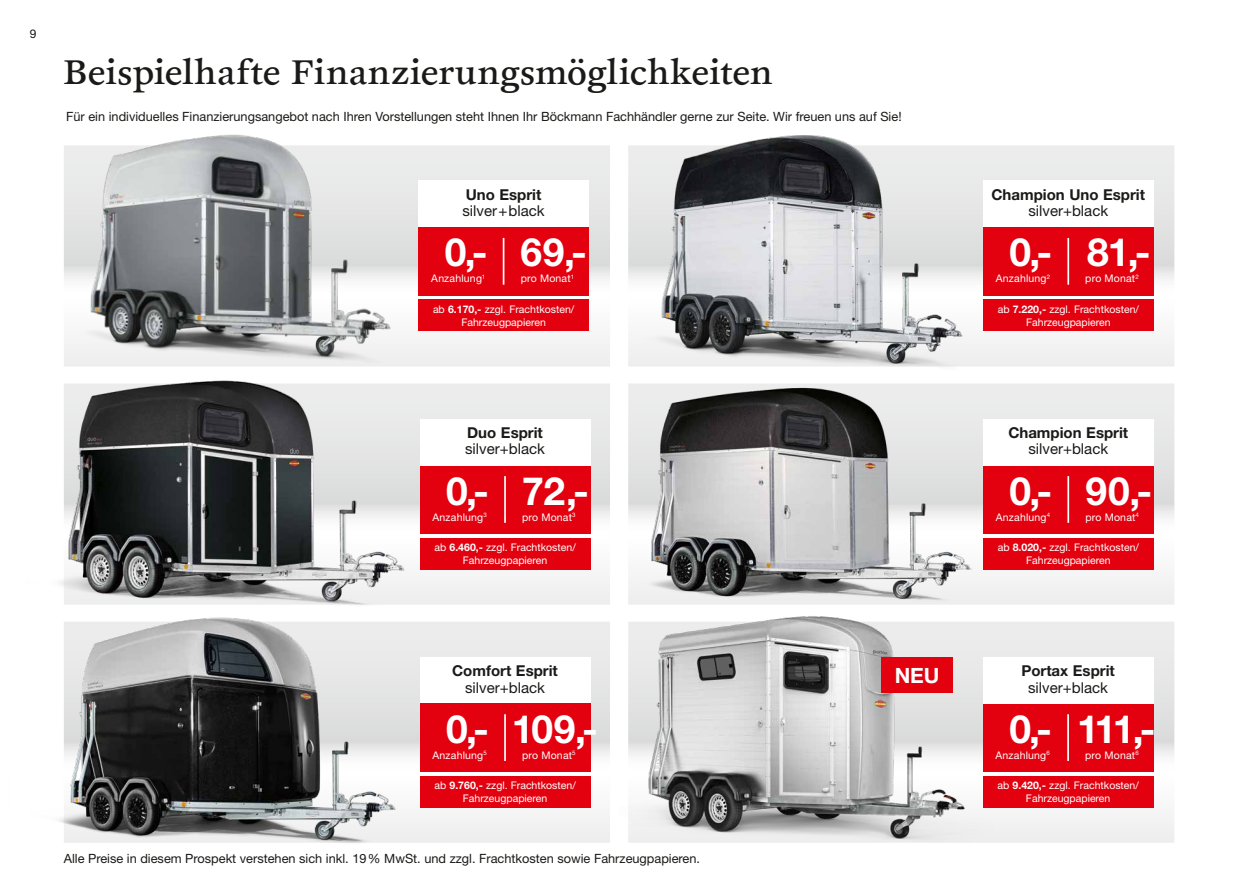
<style>
.page{position:relative;width:1251px;height:893px;background:#fff}
.page>*{position:absolute;margin:0;border:0;box-sizing:border-box;transform-origin:0 0}
.t1{font:700 39px "Helvetica Neue LT Std";letter-spacing:-.02em;color:#fff}
.t2{font:36px "Clifford Six Offc";letter-spacing:.005em;color:#1a1a18}
.t3{font:700 21px "Helvetica Neue LT Std";color:#fff}
.t4{font:700 15px "Helvetica Neue LT Std";color:#1a1a18}
.t5{font:15px "Helvetica Neue LT Std";color:#1a1a18}
.t6{font:12.75px "Helvetica Neue LT Std";color:#1a1a18}
.t7{font:12px "Helvetica Neue LT Std";color:#1a1a18}
.t8{font:10.5px/12.6px "Helvetica Neue LT Std";color:#fff;text-align:center}
.t9{font:10.5px "Helvetica Neue LT Std";letter-spacing:.02em;color:#fff}
.s1{font-weight:700}
</style>
<div class="page">
<svg style="left:992px;top:622px;width:182px;height:221px"></svg>
<svg style="left:434px;top:622px;width:176px;height:221px"></svg>
<svg style="left:1018px;top:384px;width:156px;height:221px"></svg>
<svg style="left:433px;top:384px;width:177px;height:221px"></svg>
<svg style="left:461px;top:145px;width:118px;height:221px"></svg>
<svg style="left:1025px;top:145px;width:149px;height:221px"></svg>
<img style="left:628px;top:640px;width:364px;height:203px">
<img style="left:58px;top:591px;width:376px;height:252px">
<img style="left:628px;top:396px;width:390px;height:244px">
<img style="left:58px;top:395px;width:375px;height:245px">
<img style="left:579px;top:135px;width:446px;height:261px">
<img style="left:64px;top:134px;width:397px;height:261px">
<div style="left:420px;top:657px;width:170px;height:47px;background:#fff"></div>
<div style="left:420px;top:704px;width:170px;height:68px;background:#e3000f"></div>
<div style="left:420px;top:776px;width:170px;height:32px;background:#e3000f"></div>
<div style="left:982px;top:704px;width:170px;height:68px;background:#e3000f"></div>
<div style="left:982px;top:657px;width:170px;height:47px;background:#fff"></div>
<div style="left:982px;top:776px;width:170px;height:32px;background:#e3000f"></div>
<div style="left:420px;top:465px;width:170px;height:68px;background:#e3000f"></div>
<div style="left:420px;top:419px;width:170px;height:46px;background:#fff"></div>
<div style="left:420px;top:538px;width:170px;height:31px;background:#e3000f"></div>
<div style="left:982px;top:465px;width:171px;height:68px;background:#e3000f"></div>
<div style="left:982px;top:419px;width:171px;height:46px;background:#fff"></div>
<div style="left:982px;top:538px;width:171px;height:31px;background:#e3000f"></div>
<div style="left:418px;top:227px;width:170px;height:68px;background:#e3000f"></div>
<div style="left:418px;top:181px;width:170px;height:46px;background:#fff"></div>
<div style="left:418px;top:300px;width:170px;height:31px;background:#e3000f"></div>
<div style="left:982px;top:227px;width:171px;height:68px;background:#e3000f"></div>
<div style="left:982px;top:181px;width:171px;height:46px;background:#fff"></div>
<div style="left:982px;top:300px;width:171px;height:31px;background:#e3000f"></div>
<div style="left:880px;top:657px;width:72px;height:36px;background:#e3000f"></div>
<hr style="left:502px;top:238px;width:2px;height:47px;background:#fff">
<hr style="left:1067px;top:238px;width:1px;height:47px;background:#fff">
<hr style="left:504px;top:476px;width:2px;height:47px;background:#fff">
<hr style="left:1067px;top:476px;width:1px;height:47px;background:#fff">
<hr style="left:504px;top:714px;width:2px;height:47px;background:#fff">
<hr style="left:1066px;top:714px;width:2px;height:47px;background:#fff">
<p class="t7" style="left:30px;top:27px;width:8px">9</p>
<h2 class="t2" style="left:63px;top:53px;width:710px">Beispielhafte Finanzierungsmöglichkeiten</h2>
<p class="t6" style="left:66px;top:109px;width:836px">Für ein individuelles Finanzierungsangebot nach Ihren Vorstellungen steht Ihnen Ihr Böckmann Fachhändler gerne zur Seite. Wir freuen uns auf Sie!</p>
<h3 class="t4" style="left:465px;top:185px;width:77px">Uno Esprit</h3>
<h3 class="t5" style="left:462px;top:202px;width:84px">silver+black</h3>
<h1 class="t1" style="left:445px;top:228px;width:44px">0,-</h1>
<p class="t9" style="left:431px;top:272px;width:56px">Anzahlung<sup>1</sup></p>
<h1 class="t1" style="left:520px;top:228px;width:68px">69,-</h1>
<p class="t8" style="left:520px;top:272px;width:55px">pro Monat<sup>1</sup></p>
<p class="t8" style="left:433px;top:303px;width:143px">ab <span class="s1">6.170,-</span> zzgl. Frachtkosten/<br>Fahrzeugpapieren</p>
<h3 class="t4" style="left:467px;top:423px;width:77px">Duo Esprit</h3>
<h3 class="t5" style="left:465px;top:440px;width:81px">silver+black</h3>
<h1 class="t1" style="left:446px;top:467px;width:44px">0,-</h1>
<p class="t9" style="left:432px;top:510px;width:56px">Anzahlung<sup>3</sup></p>
<h1 class="t1" style="left:522px;top:467px;width:68px">72,-</h1>
<p class="t8" style="left:522px;top:510px;width:55px">pro Monat<sup>3</sup></p>
<p class="t8" style="left:434px;top:541px;width:143px">ab <span class="s1">6.460,-</span> zzgl. Frachtkosten/<br>Fahrzeugpapieren</p>
<h3 class="t4" style="left:452px;top:661px;width:107px">Comfort Esprit</h3>
<h3 class="t5" style="left:465px;top:678px;width:81px">silver+black</h3>
<h1 class="t1" style="left:446px;top:705px;width:44px">0,-</h1>
<p class="t9" style="left:432px;top:748px;width:56px">Anzahlung<sup>5</sup></p>
<h1 class="t1" style="left:512px;top:705px;width:87px">109,-</h1>
<p class="t8" style="left:522px;top:748px;width:55px">pro Monat<sup>5</sup></p>
<p class="t8" style="left:434px;top:779px;width:143px">ab <span class="s1">9.760,-</span> zzgl. Frachtkosten/<br>Fahrzeugpapieren</p>
<p class="t6" style="left:64px;top:851px;width:637px">Alle Preise in diesem Prospekt verstehen sich inkl. 19% MwSt. und zzgl. Frachtkosten sowie Fahrzeugpapieren.</p>
<h3 class="t3" style="left:894px;top:663px;width:46px">NEU</h3>
<h3 class="t4" style="left:991px;top:185px;width:155px">Champion Uno Esprit</h3>
<h3 class="t5" style="left:1028px;top:202px;width:81px">silver+black</h3>
<h1 class="t1" style="left:1009px;top:228px;width:44px">0,-</h1>
<p class="t9" style="left:995px;top:272px;width:56px">Anzahlung<sup>2</sup></p>
<h1 class="t1" style="left:1086px;top:228px;width:65px">81,-</h1>
<p class="t8" style="left:1084px;top:272px;width:55px">pro Monat<sup>2</sup></p>
<p class="t8" style="left:997px;top:303px;width:143px">ab <span class="s1">7.220,-</span> zzgl. Frachtkosten/<br>Fahrzeugpapieren</p>
<h3 class="t4" style="left:1008px;top:423px;width:121px">Champion Esprit</h3>
<h3 class="t5" style="left:1028px;top:440px;width:81px">silver+black</h3>
<h1 class="t1" style="left:1009px;top:467px;width:44px">0,-</h1>
<p class="t9" style="left:995px;top:510px;width:56px">Anzahlung<sup>4</sup></p>
<h1 class="t1" style="left:1085px;top:467px;width:68px">90,-</h1>
<p class="t8" style="left:1085px;top:510px;width:55px">pro Monat<sup>4</sup></p>
<p class="t8" style="left:997px;top:541px;width:143px">ab <span class="s1">8.020,-</span> zzgl. Frachtkosten/<br>Fahrzeugpapieren</p>
<h3 class="t4" style="left:1021px;top:661px;width:95px">Portax Esprit</h3>
<h3 class="t5" style="left:1027px;top:678px;width:81px">silver+black</h3>
<h1 class="t1" style="left:1009px;top:705px;width:44px">0,-</h1>
<p class="t9" style="left:995px;top:748px;width:56px">Anzahlung<sup>6</sup></p>
<h1 class="t1" style="left:1076px;top:705px;width:80px">111,-</h1>
<p class="t8" style="left:1084px;top:748px;width:55px">pro Monat<sup>6</sup></p>
<p class="t8" style="left:997px;top:779px;width:143px">ab <span class="s1">9.420,-</span> zzgl. Frachtkosten/<br>Fahrzeugpapieren</p>
</div>
